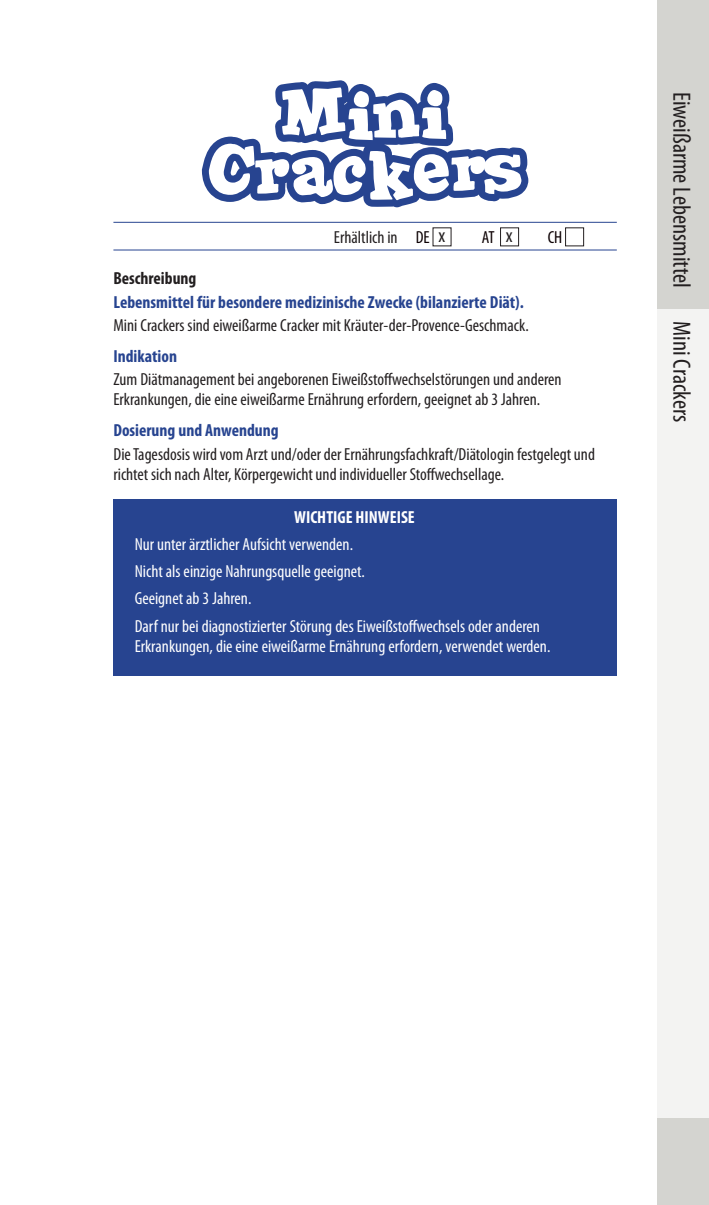
<style>
.page{position:relative;width:709px;height:1205px;background:#fff}
.page>*{position:absolute;margin:0;border:0;box-sizing:border-box;transform-origin:0 0}
.t1{font:condensed 25px "Myriad Pro";color:#231f20}
.t2{font:condensed 17.5px/20px "Myriad Pro";color:#231f20}
.t3{font:condensed 17.5px/27.2px "Myriad Pro";color:#fff}
.t4{font:700 condensed 17.5px "Myriad Pro";color:#274490}
.t5{font:700 condensed 17.5px "Myriad Pro";color:#fff}
.t6{font:700 condensed 17.5px "Myriad Pro";color:#231f20}
.t7{font:condensed 17.5px "Myriad Pro";color:#0c0003}
.s1{color:#0c0003}
.s2{font-size:20px}
.s3{font-size:20px;color:#231f20}
</style>
<div class="page">
<div style="left:657px;top:309px;width:52px;height:809px;background:#f3f3f2"></div>
<div style="left:500px;top:227px;width:19px;height:19px;border:1px solid #231f20"></div>
<div style="left:565px;top:227px;width:19px;height:19px;border:1px solid #231f20"></div>
<div style="left:657px;top:1118px;width:52px;height:87px;background:#d4d4d0"></div>
<hr style="left:113px;top:250px;width:504px;height:1px;background:#274490">
<hr style="left:113px;top:222px;width:504px;height:1px;background:#274490">
<div style="left:657px;top:0;width:52px;height:309px;background:#d4d4d0"></div>
<div style="left:113px;top:499px;width:504px;height:176px;background:#274490"></div>
<svg style="left:202px;top:80px;width:326px;height:127px"></svg>
<svg style="left:209px;top:87px;width:312px;height:113px"></svg>
<p class="t2" style="left:334px;top:227px;width:113px">Erhältlich in <span class="s1">DE</span> <span class="s2">x</span></p>
<p class="t7" style="left:482px;top:226px;width:32px">AT <span class="s3">x</span></p>
<p class="t7" style="left:547px;top:226px;width:16px">CH</p>
<p class="t6" style="left:113px;top:267px;width:85px">Beschreibung</p>
<p class="t4" style="left:113px;top:291px;width:412px">Lebensmittel für besondere medizinische Zwecke (bilanzierte Diät).</p>
<p class="t2" style="left:113px;top:315px;width:417px">Mini Crackers sind eiweißarme Cracker mit Kräuter-der-Provence-Geschmack.</p>
<p class="t4" style="left:113px;top:345px;width:65px">Indikation</p>
<p class="t2" style="left:113px;top:369px;width:449px">Zum Diätmanagement bei angeborenen Eiweißstoffwechselstörungen und anderen<br>Erkrankungen, die eine eiweißarme Ernährung erfordern, geeignet ab 3 Jahren.</p>
<p class="t4" style="left:113px;top:419px;width:167px">Dosierung und Anwendung</p>
<p class="t2" style="left:113px;top:444px;width:483px">Die Tagesdosis wird vom Arzt und/oder der Ernährungsfachkraft/Diätologin festgelegt und richtet sich nach Alter, Körpergewicht und individueller Stoffwechsellage.</p>
<p class="t5" style="left:294px;top:506px;width:122px">WICHTIGE HINWEISE</p>
<p class="t3" style="left:135px;top:530px;width:407px">Nur unter ärztlicher Aufsicht verwenden.<br>Nicht als einzige Nahrungsquelle geeignet.<br>Geeignet ab 3 Jahren.<br>Darf nur bei diagnostizierter Störung des Eiweißstoffwechsels oder anderen</p>
<p class="t3" style="left:135px;top:632px;width:417px">Erkrankungen, die eine eiweißarme Ernährung erfordern, verwendet werden.</p>
<h1 class="t1" style="left:697px;top:92px;width:197px;rotate:90deg">Eiweißarme Lebensmittel</h1>
<h1 class="t1" style="left:697px;top:321px;width:103px;rotate:90deg">Mini Crackers</h1>
</div>
